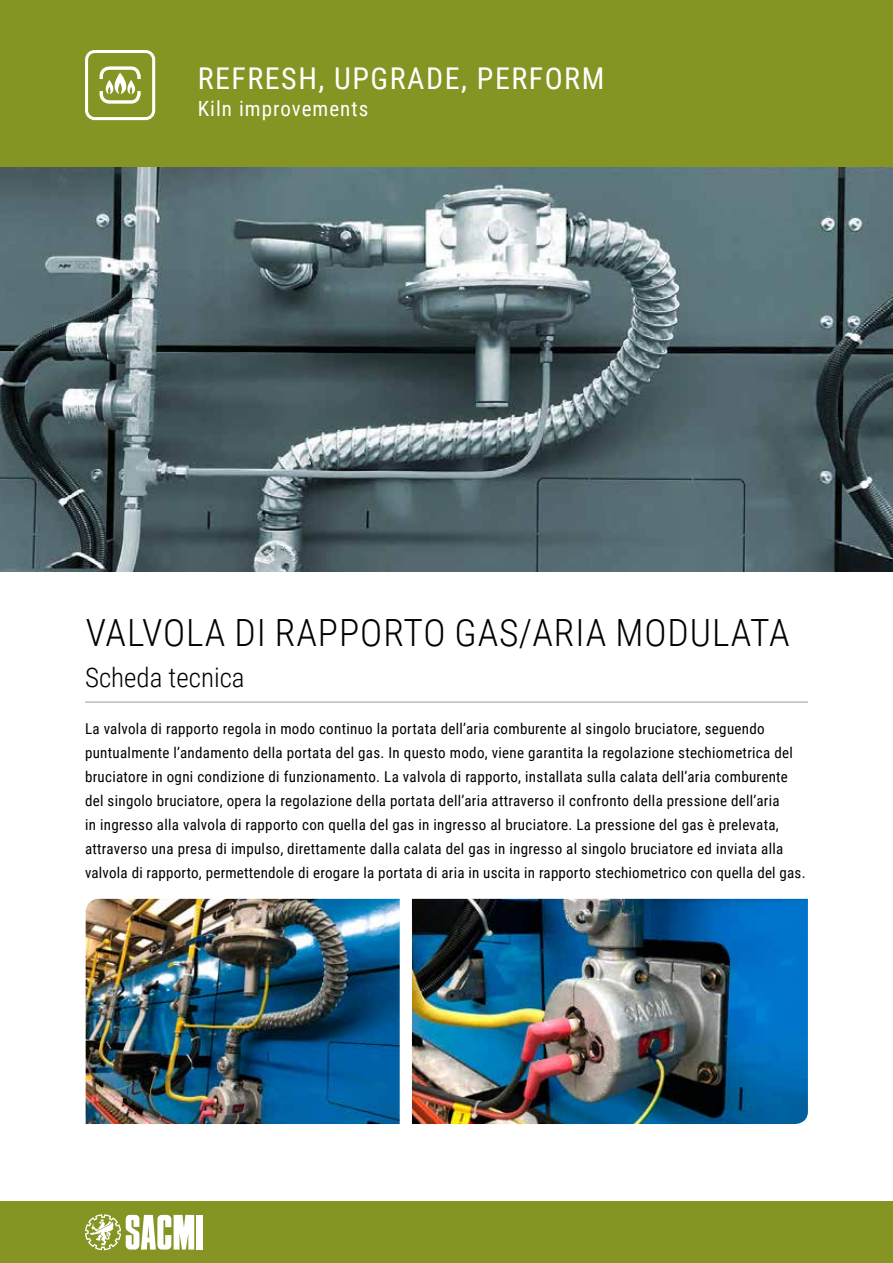
<style>
.page{position:relative;width:893px;height:1263px;background:#fff}
.page>*{position:absolute;margin:0;border:0;box-sizing:border-box;transform-origin:0 0}
.t1{font:300 37.5px "Roboto Condensed";letter-spacing:.025em;color:#000}
.t2{font:30px "Roboto Condensed";letter-spacing:.05em;color:#fff}
.t3{font:300 27px "Roboto Condensed";color:#000}
.t4{font:21px "Roboto Condensed";letter-spacing:.05em;color:#fff}
.t5{font:15px/24px "Roboto Condensed";letter-spacing:.02em;color:#000}
</style>
<div class="page">
<hr style="left:85px;top:702px;width:723px;height:1px;background:#9d9d9c">
<div style="left:0;top:0;width:893px;height:168px;background:#859422"></div>
<div style="left:0;top:1201px;width:893px;height:62px;background:#859422"></div>
<div style="left:196px;top:1215px;width:6px;height:34px;background:#fff"></div>
<svg style="left:85px;top:1214px;width:109px;height:36px"></svg>
<div style="left:85px;top:50px;width:70px;height:70px;border:3px solid #fff;border-radius:8px"></div>
<svg style="left:99px;top:66px;width:42px;height:38px"></svg>
<img style="left:0;top:168px;width:893px;height:404px">
<img style="left:86px;top:899px;width:314px;height:225px">
<img style="left:412px;top:899px;width:396px;height:225px">
<h2 class="t2" style="left:198px;top:58px;width:408px">REFRESH, UPGRADE, PERFORM</h2>
<h3 class="t4" style="left:198px;top:94px;width:172px">Kiln improvements</h3>
<h1 class="t1" style="left:86px;top:606px;width:705px">VALVOLA DI RAPPORTO GAS/ARIA MODULATA</h1>
<h3 class="t3" style="left:85px;top:658px;width:161px">Scheda tecnica</h3>
<p class="t5" style="left:85px;top:716px;width:722px">La valvola di rapporto regola in modo continuo la portata dell’aria comburente al singolo bruciatore, seguendo puntualmente l’andamento della portata del gas. In questo modo, viene garantita la regolazione stechiometrica del bruciatore in ogni condizione di funzionamento. La valvola di rapporto, installata sulla calata dell’aria comburente del singolo bruciatore, opera la regolazione della portata dell’aria attraverso il confronto della pressione dell’aria<br>in ingresso alla valvola di rapporto con quella del gas in ingresso al bruciatore. La pressione del gas è prelevata, attraverso una presa di impulso, direttamente dalla calata del gas in ingresso al singolo bruciatore ed inviata alla valvola di rapporto, permettendole di erogare la portata di aria in uscita in rapporto stechiometrico con quella del gas.</p>
</div>
